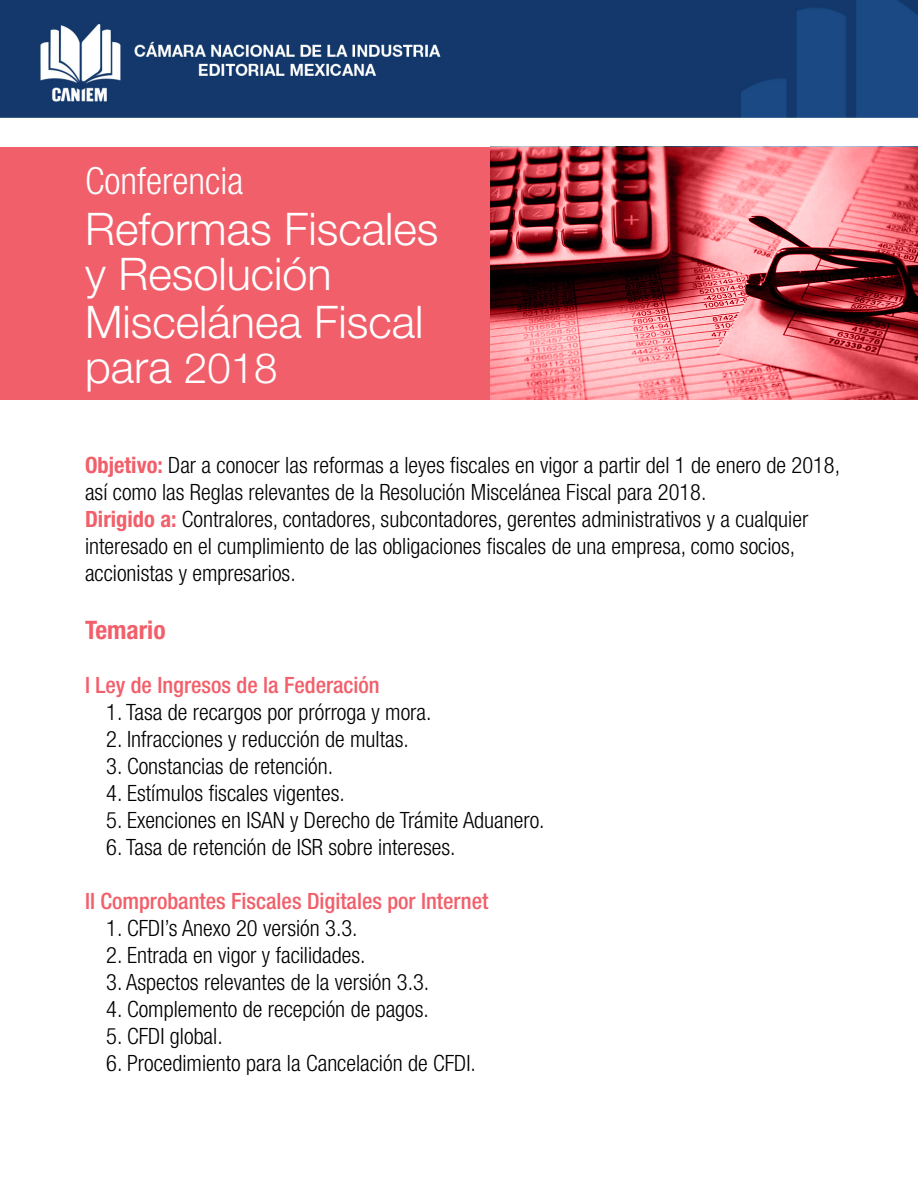
<style>
.page{position:relative;width:918px;height:1188px;background:#fff}
.page>*{position:absolute;margin:0;border:0;box-sizing:border-box;transform-origin:0 0}
.t1{font:300 45px/46px "Helvetica Neue LT Std";color:#fff}
.t2{font:300 condensed 37.5px "Helvetica Neue LT Std";color:#fff}
.t3{font:700 condensed 25.5px "Helvetica Neue LT Std";color:#f15f6a}
.t4{font:300 condensed 22.5px/27px "Helvetica Neue LT Std";color:#000}
.t5{font:500 condensed 22.5px "Helvetica Neue LT Std";color:#f15f6a}
.s1{font-size:42px}
.s2{font-weight:700;color:#f15f6a}
</style>
<div class="page">
<img style="left:0;top:0;width:918px;height:118px">
<div style="left:0;top:147px;width:918px;height:253px;background:#f15f6a"></div>
<img style="left:490px;top:146px;width:428px;height:254px">
<h2 class="t2" style="left:85px;top:159px;width:160px">Conferencia</h2>
<h1 class="t1" style="left:85px;top:205px;width:355px">Reformas Fiscales y Resolución<br>Miscelánea Fiscal para <span class="s1">2018</span></h1>
<p class="t4" style="left:85px;top:452px;width:757px"><span class="s2">Objetivo:</span> Dar a conocer las reformas a leyes fiscales en vigor a partir del 1 de enero de 2018, así como las Reglas relevantes de la Resolución Miscelánea Fiscal para 2018.<br><span class="s2">Dirigido a:</span> Contralores, contadores, subcontadores, gerentes administrativos y a cualquier interesado en el cumplimiento de las obligaciones fiscales de una empresa, como socios, accionistas y empresarios.</p>
<p class="t3" style="left:85px;top:614px;width:82px">Temario</p>
<p class="t5" style="left:85px;top:671px;width:296px">I Ley de Ingresos de la Federación</p>
<p class="t4" style="left:106px;top:698px;width:327px">1. Tasa de recargos por prórroga y mora.</p>
<p class="t4" style="left:106px;top:725px;width:304px">2. Infracciones y reducción de multas.</p>
<p class="t4" style="left:106px;top:752px;width:228px">3. Constancias de retención.</p>
<p class="t4" style="left:106px;top:779px;width:240px">4. Estímulos fiscales vigentes.</p>
<p class="t4" style="left:106px;top:806px;width:440px">5. Exenciones en ISAN y Derecho de Trámite Aduanero.</p>
<p class="t4" style="left:106px;top:833px;width:351px">6. Tasa de retención de ISR sobre intereses.</p>
<p class="t5" style="left:85px;top:887px;width:405px">II Comprobantes Fiscales Digitales por Internet</p>
<p class="t4" style="left:106px;top:914px;width:253px">1. CFDI’s Anexo 20 versión 3.3.</p>
<p class="t4" style="left:106px;top:941px;width:261px">2. Entrada en vigor y facilidades.</p>
<p class="t4" style="left:106px;top:968px;width:324px">3. Aspectos relevantes de la versión 3.3.</p>
<p class="t4" style="left:106px;top:995px;width:324px">4. Complemento de recepción de pagos.</p>
<p class="t4" style="left:106px;top:1022px;width:118px">5. CFDI global.</p>
<p class="t4" style="left:106px;top:1049px;width:371px">6. Procedimiento para la Cancelación de CFDI.</p>
</div>
